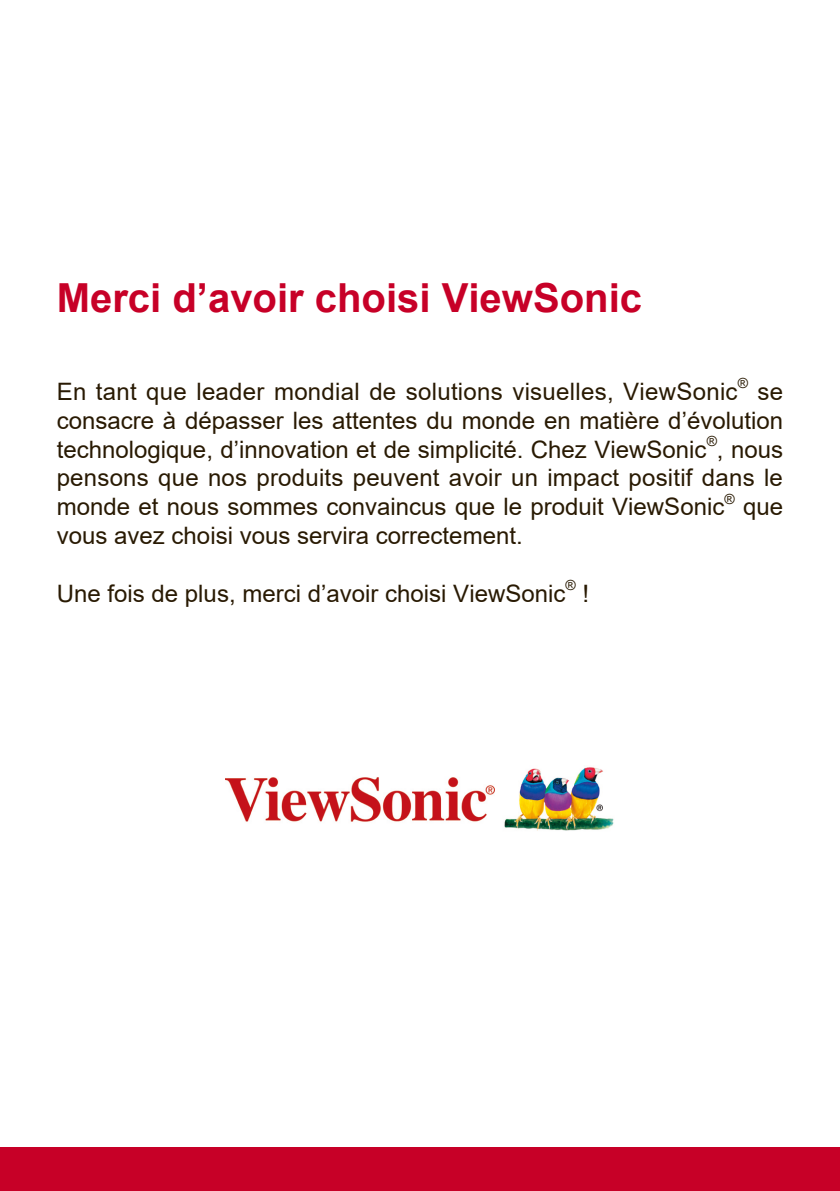
<style>
.page{position:relative;width:840px;height:1191px;background:#fff}
.page>*{position:absolute;margin:0;border:0;box-sizing:border-box;transform-origin:0 0}
.t1{font:700 40px "Arial";color:#c70027}
.t2{font:24px/28.8px "Arial";color:#291a03;text-align:justify}
.t3{font:14px "Arial";color:#291a03}
</style>
<div class="page">
<img style="left:226px;top:767px;width:387px;height:64px">
<div style="left:0;top:1147px;width:839px;height:44px;background:#c70027"></div>
<p class="t1" style="left:57px;top:270px;width:586px">Merci d’avoir choisi ViewSonic</p>
<p class="t2" style="left:57px;top:377px;width:682px">En tant que leader mondial de solutions visuelles, ViewSonic</p>
<p class="t3" style="left:737px;top:374px;width:12px">®</p>
<p class="t2" style="left:57px;top:377px;width:727px;text-indent:700px">se consacre à dépasser les attentes du monde en matière d’évolution technologique, d’innovation et de simplicité. Chez ViewSonic , nous</p>
<p class="t3" style="left:706px;top:431px;width:12px">®</p>
<p class="t2" style="left:57px;top:463px;width:727px">pensons que nos produits peuvent avoir un impact positif dans le monde et nous sommes convaincus que le produit ViewSonic</p>
<p class="t3" style="left:724px;top:489px;width:12px">®</p>
<p class="t2" style="left:742px;top:492px;width:42px">que</p>
<p class="t2" style="left:57px;top:521px;width:467px">vous avez choisi vous servira correctement.</p>
<p class="t2" style="left:57px;top:578px;width:510px">Une fois de plus, merci d’avoir choisi ViewSonic</p>
<p class="t3" style="left:565px;top:575px;width:12px">®</p>
<p class="t2" style="left:582px;top:578px;width:8px">!</p>
</div>
